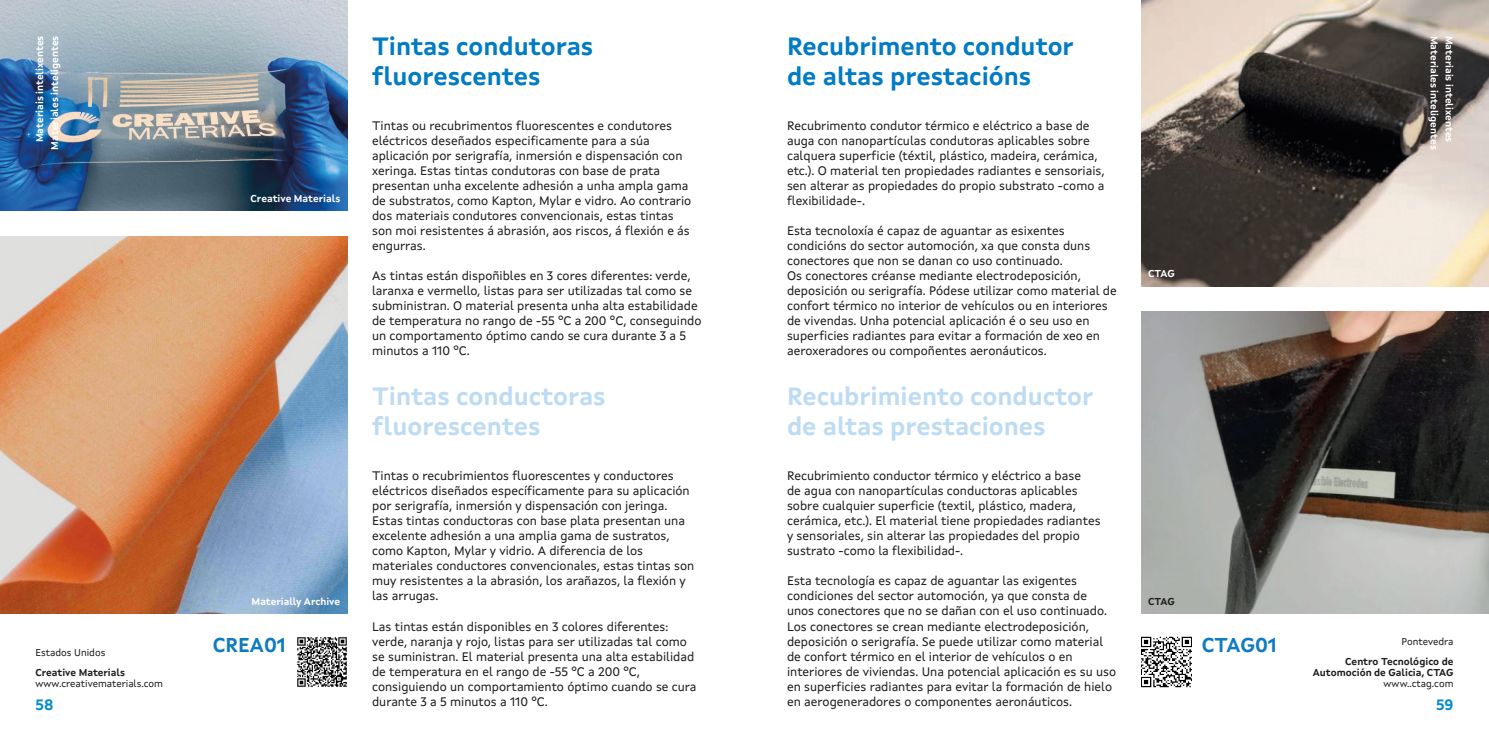
<style>
.page{position:relative;width:1489px;height:745px;background:#fff}
.page>*{position:absolute;margin:0;border:0;box-sizing:border-box;transform-origin:0 0}
.Título_mat_ES{font:700 25px/30px "Xunta Sans";color:#bddcf3}
.Título_mat_GAL{font:700 25px/30px "Xunta Sans";color:#007bc4}
.t1{font:700 20px "Xunta Sans";color:#107bc0}
.t2{font:700 15px "Xunta Sans";color:#008cce}
.t3{font:12.5px/15px "Xunta Sans";color:#1d1d1b}
.t4{font:700 10px "Xunta Sans";color:#fff}
.t5{font:700 10px "Xunta Sans";color:#1d1d1b}
.t6{font:10px "Xunta Sans";color:#1d1d1b}
</style>
<div class="page">
<img style="left:297px;top:637px;width:50px;height:49px">
<img style="left:0;top:236px;width:347px;height:377px">
<img style="left:0;top:0;width:347px;height:210px">
<img style="left:1141px;top:636px;width:50px;height:50px">
<img style="left:1141px;top:311px;width:347px;height:302px">
<img style="left:1141px;top:0;width:347px;height:286px">
<p class="Título_mat_GAL" style="left:372px;top:31px;width:223px">Tintas condutoras fluorescentes</p>
<p class="t3" style="left:372px;top:118px;width:321px">Tintas ou recubrimentos fluorescentes e condutores eléctricos deseñados especificamente para a súa aplicación por serigrafía, inmersión e dispensación con xeringa. Estas tintas condutoras con base de prata presentan unha excelente adhesión a unha ampla gama de substratos, como Kapton, Mylar e vidro. Ao contrario dos materiais condutores convencionais, estas tintas son moi resistentes á abrasión, aos riscos, á flexión e ás engurras.</p>
<p class="t3" style="left:372px;top:268px;width:331px">As tintas están dispoñibles en 3 cores diferentes: verde, laranxa e vermello, listas para ser utilizadas tal como se subministran. O material presenta unha alta estabilidade de temperatura no rango de -55 °C a 200 °C, conseguindo un comportamento óptimo cando se cura durante 3 a 5 minutos a 110 °C.</p>
<p class="Título_mat_GAL" style="left:787px;top:31px;width:288px">Recubrimento condutor</p>
<p class="Título_mat_GAL" style="left:787px;top:61px;width:246px">de altas prestacións</p>
<p class="t3" style="left:787px;top:118px;width:319px">Recubrimento condutor térmico e eléctrico a base de auga con nanopartículas condutoras aplicables sobre calquera superficie (téxtil, plástico, madeira, cerámica, etc.). O material ten propiedades radiantes e sensoriais, sen alterar as propiedades do propio substrato -como a flexibilidade-.</p>
<p class="t3" style="left:787px;top:223px;width:331px">Esta tecnoloxía é capaz de aguantar as esixentes condicións do sector automoción, xa que consta duns conectores que non se danan co uso continuado.<br>Os conectores créanse mediante electrodeposición, deposición ou serigrafía. Pódese utilizar como material de confort térmico no interior de vehículos ou en interiores de vivendas. Unha potencial aplicación é o seu uso en superficies radiantes para evitar a formación de xeo en aeroxeradores ou compoñentes aeronáuticos.</p>
<p class="Título_mat_ES" style="left:787px;top:381px;width:308px">Recubrimiento conductor de altas prestaciones</p>
<p class="t3" style="left:787px;top:468px;width:315px">Recubrimiento conductor térmico y eléctrico a base<br>de agua con nanopartículas conductoras aplicables sobre cualquier superficie (textil, plástico, madera, cerámica, etc.). El material tiene propiedades radiantes y sensoriales, sin alterar las propiedades del propio sustrato -como la flexibilidad-.</p>
<p class="t3" style="left:787px;top:573px;width:330px">Esta tecnología es capaz de aguantar las exigentes condiciones del sector automoción, ya que consta de unos conectores que no se dañan con el uso continuado.<br>Los conectores se crean mediante electrodeposición, deposición o serigrafía. Se puede utilizar como material de confort térmico en el interior de vehículos o en interiores de viviendas. Una potencial aplicación es su uso en superficies radiantes para evitar la formación de hielo en aerogeneradores o componentes aeronáuticos.</p>
<p class="t4" style="left:34px;top:142px;width:108px;rotate:-90deg">Materiais intelixentes</p>
<p class="t4" style="left:49px;top:149px;width:115px;rotate:-90deg">Materiales inteligentes</p>
<p class="t4" style="left:1440px;top:36px;width:115px;rotate:90deg">Materiales inteligentes</p>
<p class="t4" style="left:1455px;top:36px;width:108px;rotate:90deg">Materiais intelixentes</p>
<p class="t4" style="left:250px;top:192px;width:91px">Creative Materials</p>
<p class="t4" style="left:1148px;top:268px;width:28px">CTAG</p>
<p class="Título_mat_ES" style="left:372px;top:381px;width:235px">Tintas conductoras fluorescentes</p>
<p class="t3" style="left:372px;top:468px;width:324px">Tintas o recubrimientos fluorescentes y conductores eléctricos diseñados específicamente para su aplicación por serigrafía, inmersión y dispensación con jeringa.<br>Estas tintas conductoras con base plata presentan una excelente adhesión a una amplia gama de sustratos, como Kapton, Mylar y vidrio. A diferencia de los materiales conductores convencionales, estas tintas son muy resistentes a la abrasión, los arañazos, la flexión y las arrugas.</p>
<p class="t3" style="left:372px;top:618px;width:326px">Las tintas están disponibles en 3 colores diferentes: verde, naranja y rojo, listas para ser utilizadas tal como se suministran. El material presenta una alta estabilidad de temperatura en el rango de -55 °C a 200 °C, consiguiendo un comportamiento óptimo cuando se cura durante 3 a 5 minutos a 110 °C.</p>
<p class="t4" style="left:252px;top:595px;width:90px">Materially Archive</p>
<p class="t5" style="left:1148px;top:595px;width:28px">CTAG</p>
<p class="t1" style="left:213px;top:632px;width:75px">CREA01</p>
<p class="t1" style="left:1201px;top:632px;width:77px">CTAG01</p>
<p class="t6" style="left:1401px;top:635px;width:53px">Pontevedra</p>
<p class="t5" style="left:1345px;top:655px;width:110px">Centro Tecnológico de</p>
<p class="t5" style="left:1312px;top:666px;width:142px">Automoción de Galicia, CTAG</p>
<p class="t6" style="left:1383px;top:677px;width:71px">www..ctag.com</p>
<p class="t6" style="left:35px;top:646px;width:71px">Estados Unidos</p>
<p class="t5" style="left:35px;top:666px;width:91px">Creative Materials</p>
<p class="t6" style="left:35px;top:677px;width:129px">www.creativematerials.com</p>
<p class="t2" style="left:35px;top:694px;width:19px">58</p>
<p class="t2" style="left:1435px;top:694px;width:19px">59</p>
</div>
